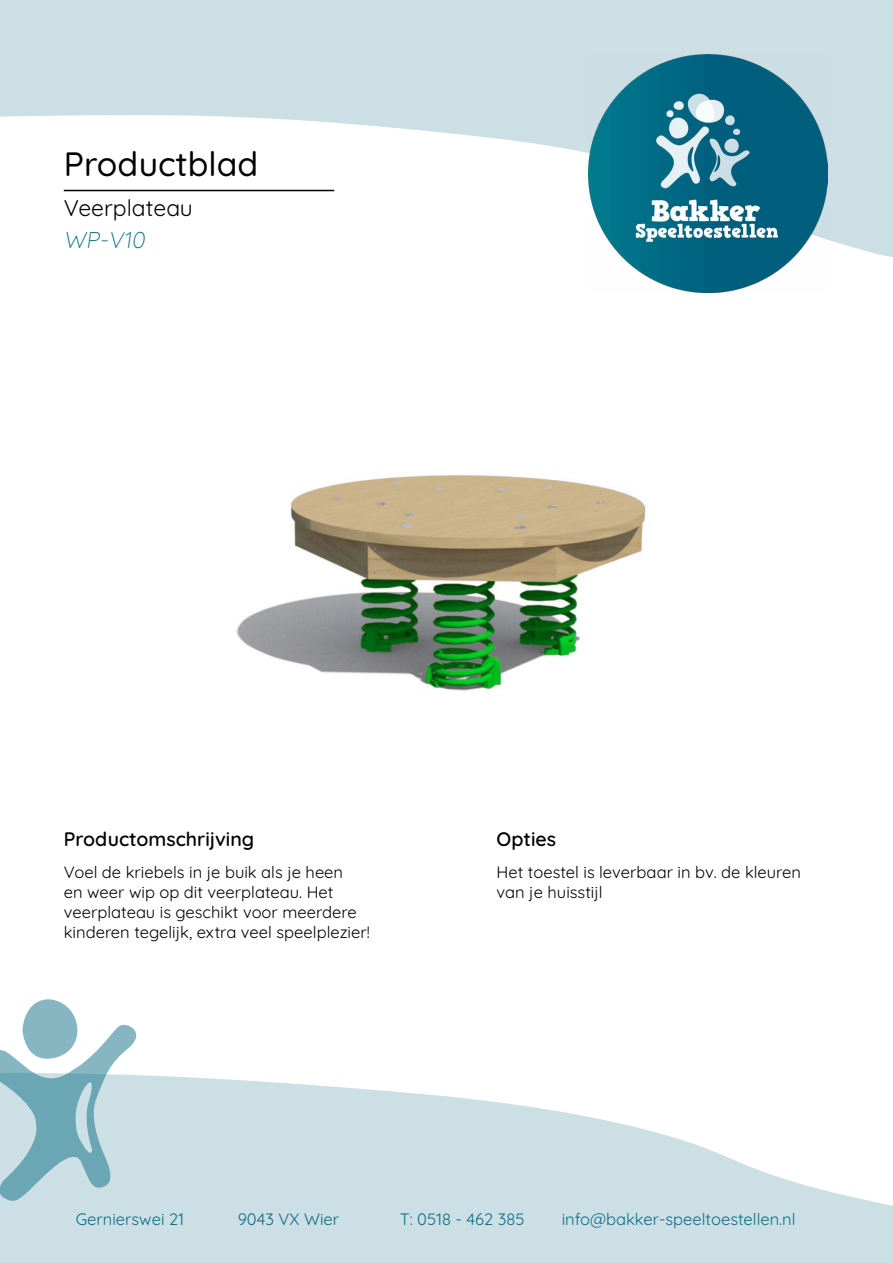
<style>
.page{position:relative;width:893px;height:1263px;background:#fff}
.page>*{position:absolute;margin:0;border:0;box-sizing:border-box;transform-origin:0 0}
.t1{font:500 33.75px "Quicksand";color:#000}
.t2{font:22.8px "Quicksand";color:#000}
.t3{font:300 22.8px "Quicksand";color:#0b6d85}
.t4{font:600 19.5px "Quicksand";color:#000}
.t5{font:16.5px/19.8px "Quicksand";color:#000}
.t6{font:16.5px "Quicksand";color:#0b6d85}
</style>
<div class="page">
<svg style="left:0;top:0;width:893px;height:257px;fill:#ccdfe5"></svg>
<img style="left:589px;top:54px;width:238px;height:238px">
<svg style="left:0;top:1075px;width:893px;height:188px;fill:#ccdfe5"></svg>
<svg style="left:0;top:999px;width:136px;height:202px"></svg>
<hr style="left:64px;top:190px;width:270px;height:1px;background:#000">
<img style="left:236px;top:475px;width:410px;height:216px">
<h1 class="t1" style="left:64px;top:138px;width:196px">Productblad</h1>
<h2 class="t2" style="left:64px;top:191px;width:131px">Veerplateau</h2>
<h2 class="t3" style="left:64px;top:222px;width:87px">WP-V10</h2>
<p class="t4" style="left:64px;top:823px;width:192px">Productomschrijving</p>
<p class="t4" style="left:497px;top:823px;width:61px">Opties</p>
<p class="t5" style="left:64px;top:861px;width:308px">Voel de kriebels in je buik als je heen<br>en weer wip op dit veerplateau. Het veerplateau is geschikt voor meerdere kinderen tegelijk, extra veel speelplezier!</p>
<p class="t5" style="left:497px;top:861px;width:306px">Het toestel is leverbaar in bv. de kleuren van je huisstijl</p>
<p class="t6" style="left:76px;top:1207px;width:110px">Gernierswei 21</p>
<p class="t6" style="left:238px;top:1207px;width:103px">9043 VX Wier</p>
<p class="t6" style="left:400px;top:1207px;width:126px">T: 0518 - 462 385</p>
<p class="t6" style="left:562px;top:1207px;width:235px">info@bakker-speeltoestellen.nl</p>
</div>
